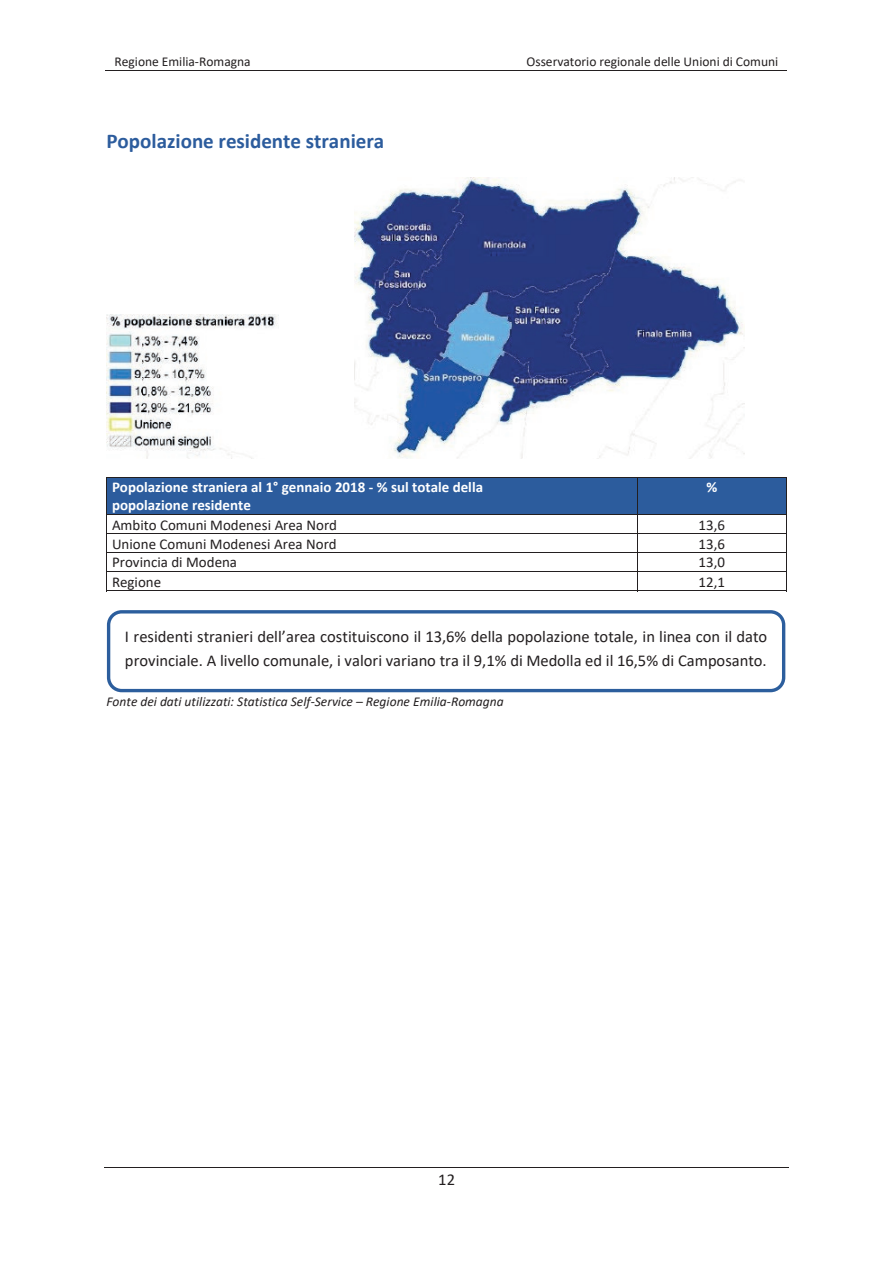
<style>
.page{position:relative;width:893px;height:1263px;background:#fff}
.page>*{position:absolute;margin:0;border:0;box-sizing:border-box;transform-origin:0 0}
.t1{font:700 21px "Calibri";color:#2c5c9d}
.t2{font:16.5px/24px "Calibri";color:#231f20}
.t3{font:15px "Calibri";color:#231f20}
.t4{font:700 15px/18.3px "Calibri";color:#fff}
.t5{font:italic 13.5px "Calibri";color:#231f20}
.t6{font:13.5px "Calibri";color:#231f20}
</style>
<div class="page">
<hr style="left:105px;top:70px;width:342px;height:1px;background:#231f20">
<hr style="left:446px;top:70px;width:341px;height:1px;background:#231f20">
<hr style="left:104px;top:1167px;width:685px;height:1px;background:#231f20">
<div style="left:112px;top:478px;width:520px;height:18px;background:#2c5c9d"></div>
<div style="left:112px;top:496px;width:520px;height:18px;background:#2c5c9d"></div>
<div style="left:638px;top:478px;width:148px;height:36px;background:#2c5c9d"></div>
<hr style="left:106px;top:477px;width:531px;height:1px;background:#231f20">
<hr style="left:637px;top:477px;width:149px;height:1px;background:#231f20">
<hr style="left:106px;top:478px;width:1px;height:36px;background:#231f20">
<hr style="left:637px;top:478px;width:1px;height:36px;background:#231f20">
<hr style="left:786px;top:478px;width:1px;height:36px;background:#231f20">
<hr style="left:106px;top:514px;width:531px;height:1px;background:#231f20">
<hr style="left:637px;top:514px;width:149px;height:1px;background:#231f20">
<hr style="left:106px;top:533px;width:531px;height:1px;background:#231f20">
<hr style="left:637px;top:533px;width:149px;height:1px;background:#231f20">
<hr style="left:106px;top:552px;width:531px;height:1px;background:#231f20">
<hr style="left:637px;top:552px;width:149px;height:1px;background:#231f20">
<hr style="left:106px;top:571px;width:531px;height:1px;background:#231f20">
<hr style="left:637px;top:571px;width:149px;height:1px;background:#231f20">
<svg style="left:106px;top:515px;width:1px;height:75px"></svg>
<hr style="left:106px;top:590px;width:531px;height:1px;background:#231f20">
<svg style="left:637px;top:515px;width:1px;height:76px"></svg>
<hr style="left:638px;top:590px;width:148px;height:1px;background:#231f20">
<svg style="left:786px;top:514px;width:1px;height:77px"></svg>
<img style="left:106px;top:314px;width:172px;height:144px">
<img style="left:354px;top:177px;width:390px;height:281px">
<div style="left:107px;top:610px;width:678px;height:82px;border:3px solid #2c5e9d;border-radius:13px"></div>
<p class="t6" style="left:115px;top:52px;width:138px">Regione Emilia-Romagna</p>
<p class="t6" style="left:526px;top:52px;width:253px">Osservatorio regionale delle Unioni di Comuni</p>
<p class="t1" style="left:106px;top:126px;width:279px">Popolazione residente straniera</p>
<p class="t4" style="left:112px;top:478px;width:373px">Popolazione straniera al 1° gennaio 2018 - % sul totale della popolazione residente</p>
<p class="t4" style="left:706px;top:478px;width:12px">%</p>
<p class="t3" style="left:112px;top:514px;width:227px">Ambito Comuni Modenesi Area Nord</p>
<p class="t3" style="left:699px;top:514px;width:28px">13,6</p>
<p class="t3" style="left:112px;top:533px;width:226px">Unione Comuni Modenesi Area Nord</p>
<p class="t3" style="left:699px;top:533px;width:28px">13,6</p>
<p class="t3" style="left:112px;top:552px;width:127px">Provincia di Modena</p>
<p class="t3" style="left:699px;top:552px;width:28px">13,0</p>
<p class="t3" style="left:112px;top:571px;width:51px">Regione</p>
<p class="t3" style="left:699px;top:571px;width:28px">12,1</p>
<p class="t2" style="left:125px;top:624px;width:644px">I residenti stranieri dell’area costituiscono il 13,6% della popolazione totale, in linea con il dato provinciale. A livello comunale, i valori variano tra il 9,1% di Medolla ed il 16,5% di Camposanto.</p>
<p class="t5" style="left:106px;top:692px;width:399px">Fonte dei dati utilizzati: Statistica Self-Service – Regione Emilia-Romagna</p>
<p class="t2" style="left:438px;top:1167px;width:18px">12</p>
</div>
